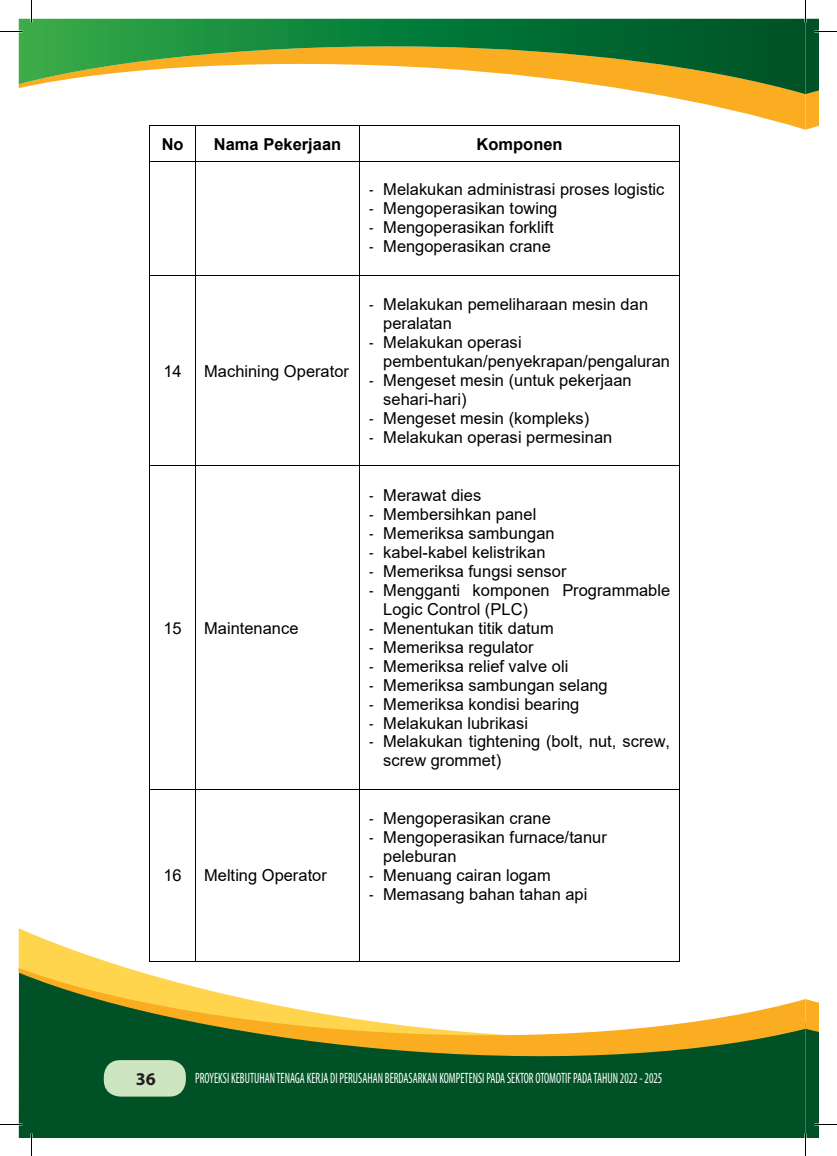
<style>
.page{position:relative;width:837px;height:1156px;background:#fff}
.page>*{position:absolute;margin:0;border:0;box-sizing:border-box;transform-origin:0 0}
.t1{font:700 18px "Myriad Pro";color:#231f20}
.t2{font:16.5px/19px "Arial";color:#000}
.t3{font:700 16.5px "Arial";color:#000}
.t4{font:condensed 15px "Myriad Pro";color:#fff;scale:.77 1}
.s1{font-family:"Georgia"}
</style>
<div class="page">
<hr style="left:149px;top:126px;width:1px;height:35px;background:#000">
<hr style="left:195px;top:126px;width:1px;height:35px;background:#000">
<hr style="left:360px;top:126px;width:1px;height:35px;background:#000">
<hr style="left:679px;top:126px;width:1px;height:35px;background:#000">
<hr style="left:150px;top:161px;width:45px;height:1px;background:#000">
<hr style="left:196px;top:161px;width:164px;height:1px;background:#000">
<hr style="left:360px;top:161px;width:319px;height:1px;background:#000">
<hr style="left:149px;top:162px;width:1px;height:113px;background:#000">
<hr style="left:195px;top:162px;width:1px;height:113px;background:#000">
<hr style="left:360px;top:162px;width:1px;height:113px;background:#000">
<hr style="left:679px;top:162px;width:1px;height:113px;background:#000">
<hr style="left:150px;top:275px;width:45px;height:1px;background:#000">
<hr style="left:196px;top:275px;width:164px;height:1px;background:#000">
<hr style="left:360px;top:275px;width:319px;height:1px;background:#000">
<hr style="left:149px;top:276px;width:1px;height:189px;background:#000">
<hr style="left:195px;top:276px;width:1px;height:189px;background:#000">
<hr style="left:360px;top:276px;width:1px;height:189px;background:#000">
<hr style="left:679px;top:276px;width:1px;height:189px;background:#000">
<hr style="left:150px;top:465px;width:45px;height:1px;background:#000">
<hr style="left:196px;top:465px;width:164px;height:1px;background:#000">
<hr style="left:360px;top:465px;width:319px;height:1px;background:#000">
<hr style="left:149px;top:466px;width:1px;height:323px;background:#000">
<hr style="left:195px;top:466px;width:1px;height:323px;background:#000">
<hr style="left:360px;top:466px;width:1px;height:323px;background:#000">
<hr style="left:679px;top:466px;width:1px;height:323px;background:#000">
<hr style="left:150px;top:789px;width:45px;height:1px;background:#000">
<hr style="left:196px;top:789px;width:164px;height:1px;background:#000">
<hr style="left:360px;top:789px;width:319px;height:1px;background:#000">
<hr style="left:149px;top:790px;width:1px;height:171px;background:#000">
<hr style="left:195px;top:790px;width:1px;height:171px;background:#000">
<hr style="left:360px;top:790px;width:1px;height:171px;background:#000">
<hr style="left:679px;top:790px;width:1px;height:171px;background:#000">
<div style="left:19px;top:1063px;width:786px;height:74px;background:#005226"></div>
<svg style="left:19px;top:928px;width:661px;height:40px"></svg>
<svg style="left:149px;top:94px;width:656px;height:36px"></svg>
<svg style="left:19px;top:968px;width:786px;height:95px"></svg>
<svg style="left:19px;top:19px;width:786px;height:75px"></svg>
<div style="left:104px;top:1060px;width:82px;height:36px;background:#cde5c1;border-radius:16px"></div>
<hr style="left:0;top:1123px;width:22px;height:2px;background:#fff">
<hr style="left:804px;top:0;width:2px;height:23px;background:#fff">
<hr style="left:804px;top:1133px;width:2px;height:23px;background:#fff">
<svg style="left:0;top:31px;width:22px;height:1px"></svg>
<svg style="left:0;top:1124px;width:22px;height:1px"></svg>
<svg style="left:31px;top:0;width:1px;height:23px"></svg>
<svg style="left:31px;top:1133px;width:1px;height:23px"></svg>
<svg style="left:805px;top:0;width:32px;height:130px"></svg>
<svg style="left:805px;top:999px;width:32px;height:157px"></svg>
<p class="t3" style="left:162px;top:132px;width:23px">No</p>
<p class="t3" style="left:214px;top:132px;width:129px">Nama Pekerjaan</p>
<p class="t3" style="left:477px;top:132px;width:88px">Komponen</p>
<p class="t2" style="left:369px;top:180px;width:297px"><span class="s1">-</span> Melakukan administrasi proses logistic</p>
<p class="t2" style="left:369px;top:199px;width:190px"><span class="s1">-</span> Mengoperasikan towing</p>
<p class="t2" style="left:369px;top:218px;width:186px"><span class="s1">-</span> Mengoperasikan forklift</p>
<p class="t2" style="left:369px;top:237px;width:183px"><span class="s1">-</span> Mengoperasikan crane</p>
<p class="t2" style="left:163px;top:361px;width:20px">14</p>
<p class="t2" style="left:204px;top:361px;width:146px">Machining Operator</p>
<p class="t2" style="left:163px;top:618px;width:20px">15</p>
<p class="t2" style="left:204px;top:618px;width:96px">Maintenance</p>
<p class="t2" style="left:163px;top:866px;width:20px">16</p>
<p class="t2" style="left:204px;top:866px;width:124px">Melting Operator</p>
<p class="t2" style="left:383px;top:295px;width:266px;text-indent:-14px"><span class="s1">-</span> Melakukan pemeliharaan mesin dan peralatan</p>
<p class="t2" style="left:383px;top:333px;width:288px;text-indent:-14px"><span class="s1">-</span> Melakukan operasi pembentukan/penyekrapan/pengaluran</p>
<p class="t2" style="left:383px;top:370px;width:250px;text-indent:-14px"><span class="s1">-</span> Mengeset mesin (untuk pekerjaan sehari-hari)</p>
<p class="t2" style="left:369px;top:408px;width:222px"><span class="s1">-</span> Mengeset mesin (kompleks)</p>
<p class="t2" style="left:369px;top:427px;width:245px"><span class="s1">-</span> Melakukan operasi permesinan</p>
<p class="t2" style="left:369px;top:485px;width:114px"><span class="s1">-</span> Merawat dies</p>
<p class="t2" style="left:369px;top:504px;width:169px"><span class="s1">-</span> Membersihkan panel</p>
<p class="t2" style="left:369px;top:523px;width:187px"><span class="s1">-</span> Memeriksa sambungan</p>
<p class="t2" style="left:369px;top:542px;width:178px"><span class="s1">-</span> kabel-kabel kelistrikan</p>
<p class="t2" style="left:369px;top:561px;width:199px"><span class="s1">-</span> Memeriksa fungsi sensor</p>
<p class="t2" style="left:383px;top:580px;width:288px;text-indent:-14px"><span class="s1">-</span> Mengganti komponen Programmable<br>Logic Control (PLC)</p>
<p class="t2" style="left:369px;top:618px;width:186px"><span class="s1">-</span> Menentukan titik datum</p>
<p class="t2" style="left:369px;top:637px;width:166px"><span class="s1">-</span> Memeriksa regulator</p>
<p class="t2" style="left:369px;top:656px;width:201px"><span class="s1">-</span> Memeriksa relief valve oli</p>
<p class="t2" style="left:369px;top:675px;width:240px"><span class="s1">-</span> Memeriksa sambungan selang</p>
<p class="t2" style="left:369px;top:694px;width:212px"><span class="s1">-</span> Memeriksa kondisi bearing</p>
<p class="t2" style="left:369px;top:713px;width:160px"><span class="s1">-</span> Melakukan lubrikasi</p>
<p class="t2" style="left:383px;top:732px;width:288px;text-indent:-14px"><span class="s1">-</span> Melakukan tightening (bolt, nut, screw, screw grommet)</p>
<p class="t2" style="left:369px;top:809px;width:183px"><span class="s1">-</span> Mengoperasikan crane</p>
<p class="t2" style="left:383px;top:828px;width:225px;text-indent:-14px"><span class="s1">-</span> Mengoperasikan furnace/tanur peleburan</p>
<p class="t2" style="left:369px;top:866px;width:183px"><span class="s1">-</span> Menuang cairan logam</p>
<p class="t2" style="left:369px;top:885px;width:220px"><span class="s1">-</span> Memasang bahan tahan api</p>
<p class="t1" style="left:136px;top:1067px;width:21px">36</p>
<p class="t4" style="left:195px;top:1068px;width:608px">PROYEKSI KEBUTUHAN TENAGA KERJA DI PERUSAHAN BERDASARKAN KOMPETENSI PADA SEKTOR OTOMOTIF PADA TAHUN 2022 - 2025</p>
</div>
